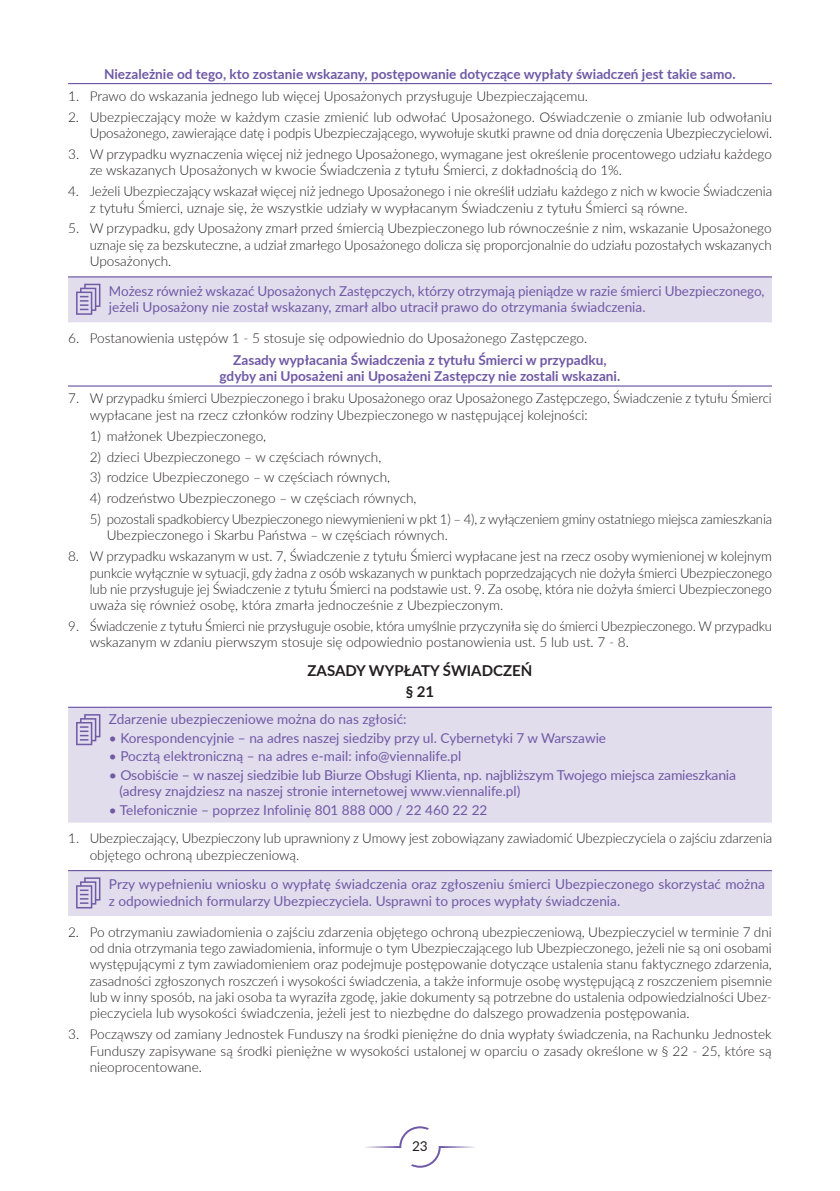
<style>
.page{position:relative;width:840px;height:1191px;background:#fff}
.page>*{position:absolute;margin:0;border:0;box-sizing:border-box;transform-origin:0 0}
.OW__ST____tekst_SKLE{font:700 15px "Lato";color:#231f20}
.OW__1_ponizej_tekstu{font:700 15px "Lato";color:#231f20}
._1{font:300 13.6px/16.4px "Lato";letter-spacing:-.005em;color:#231f20}
.DO_OBJASNIEN_tekst_I{font:13.6px/16.4px "Lato";color:#7059a5}
.Podkreslone_0_6_0_6{font:700 13.6px/16.4px "Lato";color:#7059a5;text-align:center}
.t1{font:13.6px "Lato";color:#231f20}
</style>
<div class="page">
<svg style="left:364px;top:1126px;width:112px;height:41px"></svg>
<hr style="left:68px;top:83px;width:703px;height:1px;background:#7059a5">
<hr style="left:68px;top:385px;width:703px;height:1px;background:#7059a5">
<hr style="left:108px;top:276px;width:663px;height:1px;background:#7059a5">
<hr style="left:68px;top:276px;width:40px;height:1px;background:#7059a5">
<div style="left:68px;top:277px;width:703px;height:45px;background:#e1dded"></div>
<div style="left:68px;top:708px;width:703px;height:114px;background:#e1dded"></div>
<hr style="left:108px;top:706px;width:663px;height:2px;background:#7059a5">
<hr style="left:68px;top:706px;width:40px;height:2px;background:#7059a5">
<svg style="left:76px;top:714px;width:24px;height:31px"></svg>
<div style="left:68px;top:870px;width:703px;height:46px;background:#e1dded"></div>
<p class="Podkreslone_0_6_0_6" style="left:104px;top:65px;width:632px">Niezależnie od tego, kto zostanie wskazany, postępowanie dotyczące wypłaty świadczeń jest takie samo.</p>
<p class="_1" style="left:68px;top:87px;width:521px">1. Prawo do wskazania jednego lub więcej Uposażonych przysługuje Ubezpieczającemu.</p>
<p class="_1" style="left:68px;top:108px;width:705px;text-align:right">2. Ubezpieczający może w każdym czasie zmienić lub odwołać Uposażonego. Oświadczenie o zmianie lub odwołaniu<br>Uposażonego, zawierające datę i podpis Ubezpieczającego, wywołuje skutki prawne od dnia doręczenia Ubezpieczycielowi.</p>
<p class="_1" style="left:90px;top:145px;width:683px;text-indent:-22px">3. W przypadku wyznaczenia więcej niż jednego Uposażonego, wymagane jest określenie procentowego udziału każdego ze wskazanych Uposażonych w kwocie Świadczenia z tytułu Śmierci, z dokładnością do 1%.</p>
<p class="_1" style="left:90px;top:183px;width:683px;text-indent:-22px">4. Jeżeli Ubezpieczający wskazał więcej niż jednego Uposażonego i nie określił udziału każdego z nich w kwocie Świadczenia z tytułu Śmierci, uznaje się, że wszystkie udziały w wypłacanym Świadczeniu z tytułu Śmierci są równe.</p>
<p class="_1" style="left:90px;top:220px;width:683px;text-align:justify;text-indent:-22px">5. W przypadku, gdy Uposażony zmarł przed śmiercią Ubezpieczonego lub równocześnie z nim, wskazanie Uposażonego uznaje się za bezskuteczne, a udział zmarłego Uposażonego dolicza się proporcjonalnie do udziału pozostałych wskazanych Uposażonych.</p>
<p class="DO_OBJASNIEN_tekst_I" style="left:109px;top:282px;width:657px">Możesz również wskazać Uposażonych Zastępczych, którzy otrzymają pieniądze w razie śmierci Ubezpieczonego, jeżeli Uposażony nie został wskazany, zmarł albo utracił prawo do otrzymania świadczenia.</p>
<p class="_1" style="left:68px;top:329px;width:520px">6. Postanowienia ustępów 1 - 5 stosuje się odpowiednio do Uposażonego Zastępczego.</p>
<p class="Podkreslone_0_6_0_6" style="left:219px;top:351px;width:402px">Zasady wypłacania Świadczenia z tytułu Śmierci w przypadku, gdyby ani Uposażeni ani Uposażeni Zastępczy nie zostali wskazani.</p>
<p class="_1" style="left:90px;top:390px;width:683px;text-indent:-22px">7. W przypadku śmierci Ubezpieczonego i braku Uposażonego oraz Uposażonego Zastępczego, Świadczenie z tytułu Śmierci wypłacane jest na rzecz członków rodziny Ubezpieczonego w następującej kolejności:</p>
<p class="_1" style="left:90px;top:427px;width:178px">1) małżonek Ubezpieczonego,</p>
<p class="_1" style="left:90px;top:448px;width:293px">2) dzieci Ubezpieczonego – w częściach równych,</p>
<p class="_1" style="left:90px;top:469px;width:302px">3) rodzice Ubezpieczonego – w częściach równych,</p>
<p class="_1" style="left:90px;top:489px;width:328px">4) rodzeństwo Ubezpieczonego – w częściach równych,</p>
<p class="_1" style="left:107px;top:510px;width:666px;text-indent:-17px">5) pozostali spadkobiercy Ubezpieczonego niewymienieni w pkt 1) – 4), z wyłączeniem gminy ostatniego miejsca zamieszkania<br>Ubezpieczonego i Skarbu Państwa – w częściach równych.</p>
<p class="_1" style="left:90px;top:547px;width:683px;text-align:justify;text-indent:-22px">8. W przypadku wskazanym w ust. 7, Świadczenie z tytułu Śmierci wypłacane jest na rzecz osoby wymienionej w kolejnym punkcie wyłącznie w sytuacji, gdy żadna z osób wskazanych w punktach poprzedzających nie dożyła śmierci Ubezpieczonego lub nie przysługuje jej Świadczenie z tytułu Śmierci na podstawie ust. 9. Za osobę, która nie dożyła śmierci Ubezpieczonego uważa się również osobę, która zmarła jednocześnie z Ubezpieczonym.</p>
<p class="_1" style="left:90px;top:617px;width:683px;text-indent:-22px">9. Świadczenie z tytułu Śmierci nie przysługuje osobie, która umyślnie przyczyniła się do śmierci Ubezpieczonego. W przypadku wskazanym w zdaniu pierwszym stosuje się odpowiednio postanowienia ust. 5 lub ust. 7 - 8.</p>
<p class="OW__ST____tekst_SKLE" style="left:307px;top:659px;width:226px">ZASADY WYPŁATY ŚWIADCZEŃ</p>
<p class="OW__1_ponizej_tekstu" style="left:405px;top:680px;width:30px">§ 21</p>
<p class="DO_OBJASNIEN_tekst_I" style="left:109px;top:710px;width:299px">Zdarzenie ubezpieczeniowe można do nas zgłosić:</p>
<p class="DO_OBJASNIEN_tekst_I" style="left:109px;top:729px;width:498px">• Korespondencyjnie – na adres naszej siedziby przy ul. Cybernetyki 7 w Warszawie</p>
<p class="DO_OBJASNIEN_tekst_I" style="left:109px;top:747px;width:353px">• Pocztą elektroniczną – na adres e-mail: info@viennalife.pl</p>
<p class="DO_OBJASNIEN_tekst_I" style="left:119px;top:766px;width:618px;text-indent:-11px">• Osobiście – w naszej siedzibie lub Biurze Obsługi Klienta, np. najbliższym Twojego miejsca zamieszkania (adresy znajdziesz na naszej stronie internetowej www.viennalife.pl)</p>
<p class="DO_OBJASNIEN_tekst_I" style="left:109px;top:801px;width:380px">• Telefonicznie – poprzez Infolinię 801 888 000 / 22 460 22 22</p>
<p class="_1" style="left:90px;top:830px;width:683px;text-indent:-22px">1. Ubezpieczający, Ubezpieczony lub uprawniony z Umowy jest zobowiązany zawiadomić Ubezpieczyciela o zajściu zdarzenia objętego ochroną ubezpieczeniową.</p>
<p class="DO_OBJASNIEN_tekst_I" style="left:109px;top:875px;width:657px">Przy wypełnieniu wniosku o wypłatę świadczenia oraz zgłoszeniu śmierci Ubezpieczonego skorzystać można z odpowiednich formularzy Ubezpieczyciela. Usprawni to proces wypłaty świadczenia.</p>
<p class="_1" style="left:90px;top:923px;width:683px;text-align:justify;text-indent:-22px">2. Po otrzymaniu zawiadomienia o zajściu zdarzenia objętego ochroną ubezpieczeniową, Ubezpieczyciel w terminie 7 dni od dnia otrzymania tego zawiadomienia, informuje o tym Ubezpieczającego lub Ubezpieczonego, jeżeli nie są oni osobami występującymi z tym zawiadomieniem oraz podejmuje postępowanie dotyczące ustalenia stanu faktycznego zdarzenia, zasadności zgłoszonych roszczeń i wysokości świadczenia, a także informuje osobę występującą z roszczeniem pisemnie lub w inny sposób, na jaki osoba ta wyraziła zgodę, jakie dokumenty są potrzebne do ustalenia odpowiedzialności Ubez&shy;pieczyciela lub wysokości świadczenia, jeżeli jest to niezbędne do dalszego prowadzenia postępowania.</p>
<p class="_1" style="left:90px;top:1025px;width:683px;text-align:justify;text-indent:-22px">3. Począwszy od zamiany Jednostek Funduszy na środki pieniężne do dnia wypłaty świadczenia, na Rachunku Jednostek Funduszy zapisywane są środki pieniężne w wysokości ustalonej w oparciu o zasady określone w § 22 - 25, które są nieoprocentowane.</p>
<p class="t1" style="left:412px;top:1136px;width:17px">23</p>
</div>
